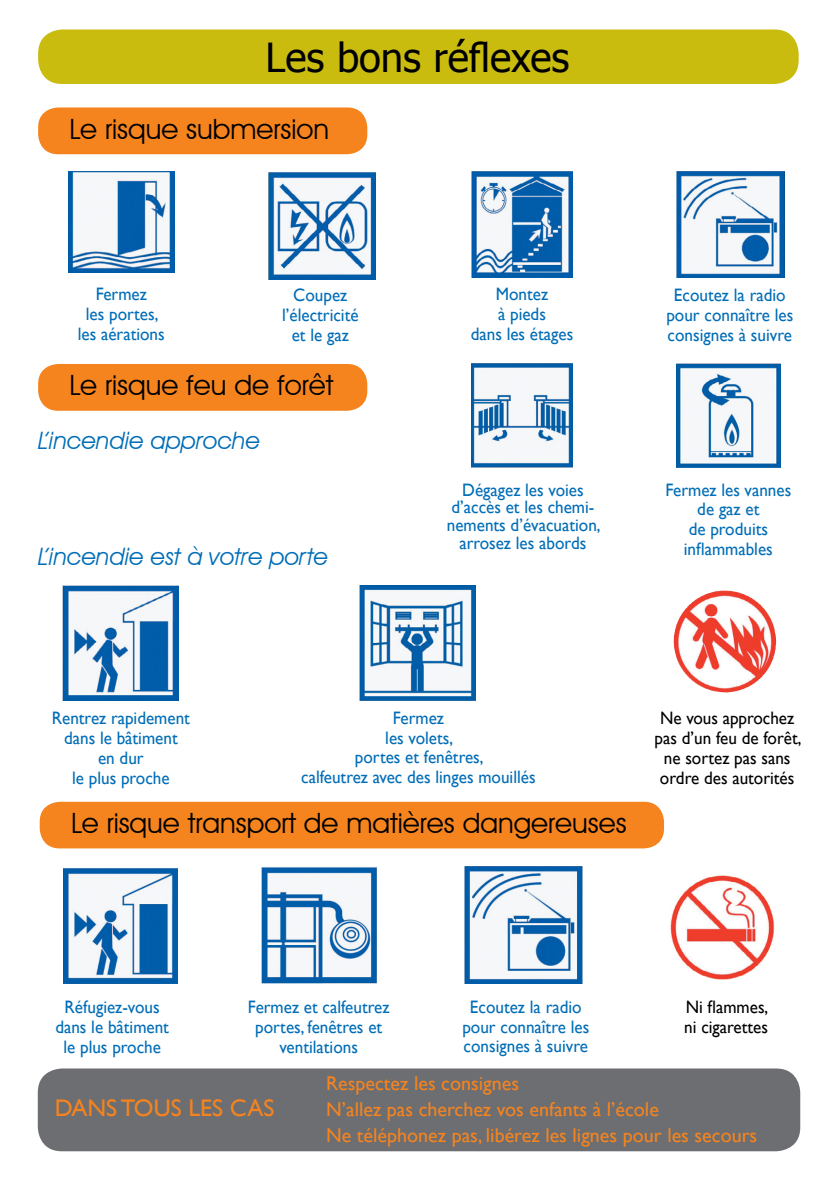
<style>
.page{position:relative;width:840px;height:1191px;background:#fff}
.page>*{position:absolute;margin:0;border:0;box-sizing:border-box;transform-origin:0 0}
.t1{font:40px "Tahoma";color:#000}
.t2{font:28px "Avant Garde IT Cby BT";color:#000}
.t3{font:italic 24px "Avant Garde IT Cby BT";color:#006db7}
.t4{font:24px "Gill Sans";color:#f5841f}
.t5{font:20px/26px "Gill Sans";color:#f5841f}
.t6{font:18px/19.8px "Gill Sans";color:#006db7;text-align:center;scale:.95 1}
.t7{font:18px/19.8px "Gill Sans";color:#000;scale:.95 1}
</style>
<div class="page">
<div style="left:38px;top:29px;width:760px;height:55px;background:#cabc0e;border-radius:24px"></div>
<div style="left:38px;top:107px;width:329px;height:47px;background:#f5841f;border-radius:20px"></div>
<div style="left:38px;top:364px;width:329px;height:47px;background:#f5841f;border-radius:20px"></div>
<div style="left:40px;top:801px;width:623px;height:47px;background:#f5841f;border-radius:20px"></div>
<img style="left:69px;top:171px;width:105px;height:102px">
<img style="left:268px;top:172px;width:107px;height:108px">
<img style="left:471px;top:171px;width:101px;height:106px">
<img style="left:676px;top:171px;width:107px;height:106px">
<img style="left:471px;top:364px;width:101px;height:103px">
<img style="left:63px;top:585px;width:115px;height:115px">
<img style="left:359px;top:585px;width:116px;height:115px">
<img style="left:676px;top:364px;width:104px;height:103px">
<img style="left:673px;top:590px;width:103px;height:103px">
<img style="left:63px;top:869px;width:114px;height:114px">
<img style="left:261px;top:867px;width:115px;height:116px">
<img style="left:464px;top:867px;width:118px;height:116px">
<img style="left:670px;top:875px;width:105px;height:105px">
<div style="left:38px;top:1068px;width:761px;height:83px;background:#6d6e71;border-radius:24px"></div>
<h1 class="t1" style="left:265px;top:31px;width:305px">Les bons réflexes</h1>
<h2 class="t2" style="left:69px;top:112px;width:261px">Le risque submersion</h2>
<p class="t6" style="left:78px;top:285px;width:93px">Fermez<br>les portes, les aérations</p>
<p class="t6" style="left:282px;top:285px;width:82px">Coupez l’électricité et le gaz</p>
<p class="t6" style="left:470px;top:284px;width:109px">Montez<br>à pieds<br>dans les étages</p>
<p class="t6" style="left:666px;top:285px;width:135px">Ecoutez la radio pour connaître les consignes à suivre</p>
<h2 class="t2" style="left:69px;top:368px;width:265px">Le risque feu de forêt</h2>
<h3 class="t3" style="left:38px;top:425px;width:223px">L’incendie approche</h3>
<h3 class="t3" style="left:38px;top:542px;width:291px">L’incendie est à votre porte</h3>
<p class="t6" style="left:446px;top:481px;width:163px;line-height:17.8px">Dégagez les voies d’accès et les chemi&shy;nements d’évacuation, arrosez les abords</p>
<p class="t6" style="left:665px;top:480px;width:134px">Fermez les vannes de gaz et<br>de produits inflammables</p>
<p class="t6" style="left:52px;top:708px;width:147px">Rentrez rapidement dans le bâtiment<br>en dur<br>le plus proche</p>
<p class="t6" style="left:301px;top:708px;width:248px">Fermez<br>les volets,<br>portes et fenêtres,<br>calfeutrez avec des linges mouillés</p>
<h2 class="t2" style="left:71px;top:806px;width:556px">Le risque transport de matières dangereuses</h2>
<p class="t7" style="left:654px;top:708px;width:156px;text-align:center">Ne vous approchez pas d’un feu de forêt, ne sortez pas sans ordre des autorités</p>
<p class="t6" style="left:55px;top:997px;width:121px">Réfugiez-vous dans le bâtiment le plus proche</p>
<p class="t6" style="left:248px;top:997px;width:150px">Fermez et calfeutrez portes, fenêtres et ventilations</p>
<p class="t6" style="left:462px;top:997px;width:135px">Ecoutez la radio pour connaître les consignes à suivre</p>
<p class="t7" style="left:684px;top:997px;width:90px">Ni flammes, ni cigarettes</p>
<p class="t5" style="left:326px;top:1071px;width:194px">Respectez les consignes</p>
<h3 class="t4" style="left:55px;top:1094px;width:33px">Dans</h3>
<h3 class="t4" style="left:121px;top:1094px;width:16px">tous</h3>
<h3 class="t4" style="left:188px;top:1094px;width:12px">les</h3>
<h3 class="t4" style="left:230px;top:1094px;width:16px">cas</h3>
<p class="t5" style="left:326px;top:1097px;width:432px">N’allez pas cherchez vos enfants à l’école<br>Ne téléphonez pas, libérez les lignes pour les secours</p>
</div>
